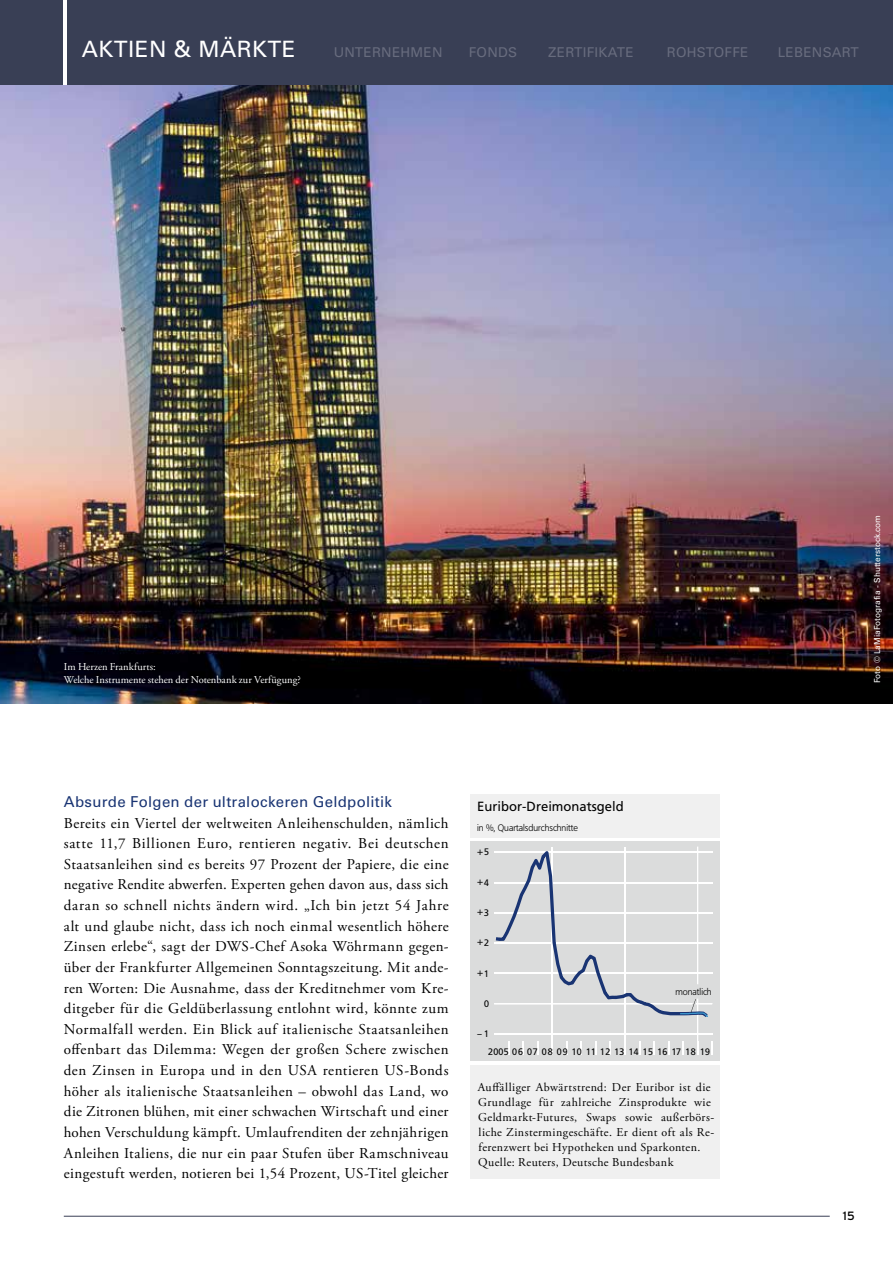
<style>
.page{position:relative;width:893px;height:1263px;background:#fff}
.page>*{position:absolute;margin:0;border:0;box-sizing:border-box;transform-origin:0 0}
.t1{font:22.5px "Univers LT Std";letter-spacing:.02em;color:#fff}
.t2{font:15px/20.7px "Adobe Garamond Pro";letter-spacing:.02em;color:#000;text-align:justify}
.t3{font:15px "Univers LT Std";letter-spacing:.02em;color:#193473}
.t4{font:13.5px "Univers LT Std";letter-spacing:.02em;color:#686c7e}
.t5{font:13.35px "Frutiger LT Pro";color:#000}
.t6{font:12px/15px "Adobe Garamond Pro";letter-spacing:.035em;color:#000}
.t7{font:12px "Interstate";color:#000}
.t8{font:10.5px/12.6px "Adobe Garamond Pro";color:#fff}
.t9{font:300 9.3px "Frutiger BQ";color:#000}
.t10{font:9.3px "Frutiger BQ";letter-spacing:.02em;color:#000}
.t11{font:8.25px "Univers LT Std";color:#fff}
.t12{font:condensed 7.95px "Frutiger LT Pro";color:#000}
</style>
<div class="page">
<hr style="left:64px;top:1216px;width:766px;height:1px;background:#393f55">
<div style="left:0;top:0;width:893px;height:85px;background:#393f55"></div>
<hr style="left:64px;top:0;width:3px;height:85px;background:#fff">
<div style="left:470px;top:1065px;width:250px;height:114px;background:#f0f0f0"></div>
<img style="left:0;top:85px;width:893px;height:619px">
<div style="left:470px;top:794px;width:250px;height:269px;background:#f0f0f0"></div>
<div style="left:470px;top:839px;width:250px;height:223px;background:#dbdcdc"></div>
<hr style="left:470px;top:838px;width:250px;height:2px;background:#fff">
<hr style="left:470px;top:1061px;width:250px;height:2px;background:#fff">
<svg style="left:494px;top:846px;width:219px;height:209px"></svg>
<h1 class="t1" style="left:82px;top:36px;width:215px">AKTIEN &amp; MÄRKTE</h1>
<p class="t4" style="left:334px;top:45px;width:110px">UNTERNEHMEN</p>
<p class="t4" style="left:469px;top:45px;width:50px">FONDS</p>
<p class="t4" style="left:548px;top:45px;width:87px">ZERTIFIKATE</p>
<p class="t4" style="left:667px;top:45px;width:83px">ROHSTOFFE</p>
<p class="t4" style="left:778px;top:45px;width:82px">LEBENSART</p>
<p class="t8" style="left:64px;top:661px;width:238px">Im Herzen Frankfurts:<br>Welche Instrumente stehen der Notenbank zur Verfügung?</p>
<p class="t3" style="left:64px;top:793px;width:330px">Absurde Folgen der ultralockeren Geldpolitik</p>
<p class="t2" style="left:64px;top:813px;width:386px">Bereits ein Viertel der weltweiten Anleihenschulden, nämlich satte 11,7 Billionen Euro, rentieren negativ. Bei deutschen Staatsanleihen sind es bereits 97 Prozent der Papiere, die eine negative Rendite abwerfen. Experten gehen davon aus, dass sich daran so schnell nichts ändern wird. „Ich bin jetzt 54 Jahre alt und glaube nicht, dass ich noch einmal wesentlich höhere Zinsen erlebe“, sagt der DWS-Chef Asoka Wöhrmann gegen&shy;über der Frankfurter Allgemeinen Sonntagszeitung. Mit ande&shy;ren Worten: Die Ausnahme, dass der Kreditnehmer vom Kre&shy;ditgeber für die Geldüberlassung entlohnt wird, könnte zum Normalfall werden. Ein Blick auf italienische Staatsanleihen offenbart das Dilemma: Wegen der großen Schere zwischen den Zinsen in Europa und in den USA rentieren US-Bonds höher als italienische Staatsanleihen – obwohl das Land, wo die Zitronen blühen, mit einer schwachen Wirtschaft und einer hohen Verschuldung kämpft. Umlaufrenditen der zehnjährigen Anleihen Italiens, die nur ein paar Stufen über Ramschniveau eingestuft werden, notieren bei 1,54 Prozent, US-Titel gleicher</p>
<p class="t5" style="left:477px;top:798px;width:148px">Euribor-Dreimonatsgeld</p>
<p class="t9" style="left:477px;top:823px;width:102px">in %, Quartalsdurchschnitte</p>
<p class="t10" style="left:477px;top:846px;width:13px">+5</p>
<p class="t10" style="left:477px;top:876px;width:13px">+4</p>
<p class="t10" style="left:477px;top:907px;width:13px">+3</p>
<p class="t10" style="left:477px;top:937px;width:13px">+2</p>
<p class="t10" style="left:477px;top:967px;width:13px">+1</p>
<p class="t10" style="left:484px;top:998px;width:6px">0</p>
<p class="t10" style="left:477px;top:1028px;width:13px">–1</p>
<p class="t9" style="left:675px;top:986px;width:38px">monatlich</p>
<p class="t10" style="left:488px;top:1046px;width:223px">2005 06 07 08 09 10 11 12 13 14 15 16 17 18 19</p>
<p class="t6" style="left:478px;top:1080px;width:238px">Auffälliger Abwärtstrend: Der Euribor ist die Grundlage für zahlreiche Zinsprodukte wie Geldmarkt-Futures, Swaps sowie außerbörs&shy;liche Zinstermingeschäfte. Er dient oft als Re&shy;ferenzwert bei Hypotheken und Sparkonten.<br>Quelle: Reuters, Deutsche Bundesbank</p>
<p class="t9" style="left:477px;top:1081px;width:84px">Deutsche Bundesbank</p>
<p class="t12" style="left:681px;top:1083px;width:35px">4 Okt 2019</p>
<p class="t11" style="left:872px;top:683px;width:170px;rotate:-90deg">Foto © LaMiaFotografia - Shutterstock.com</p>
<p class="t7" style="left:843px;top:1209px;width:13px">15</p>
</div>
